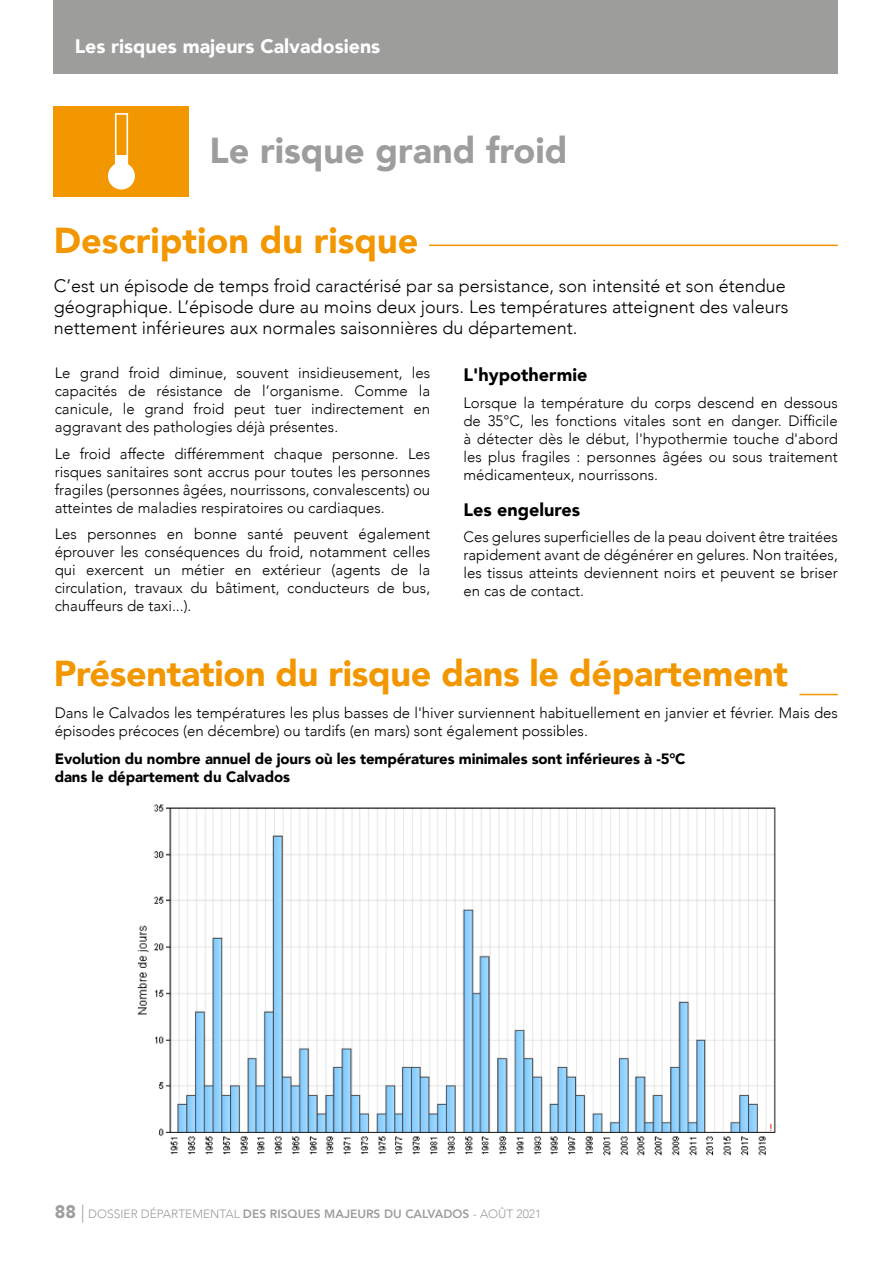
<style>
.page{position:relative;width:893px;height:1263px;background:#fff}
.page>*{position:absolute;margin:0;border:0;box-sizing:border-box;transform-origin:0 0}
.t1{font:900 36px "Avenir";letter-spacing:-.01em;color:#f39700}
.t2{font:900 36px "Avenir";color:#9d9d9c}
.t3{font:900 19.5px "Avenir";color:#fff}
.t4{font:300 18px/21px "Avenir";color:#000}
.t5{font:900 18px "Avenir";color:#000}
.t6{font:300 15px/18px "Avenir";color:#000;text-align:justify}
.t7{font:900 15px/18px "Avenir";letter-spacing:-.01em;color:#000}
.t8{font:300 12px "Avenir";color:#9d9d9c}
.s1{font-weight:900;font-size:18px}
.s2{font-size:18px}
.s3{font-weight:800}
</style>
<div class="page">
<div style="left:54px;top:0;width:784px;height:73px;background:#9d9d9c"></div>
<div style="left:54px;top:106px;width:135px;height:90px;background:#f39700"></div>
<svg style="left:108px;top:113px;width:27px;height:76px"></svg>
<hr style="left:429px;top:245px;width:409px;height:1px;background:#f39700">
<hr style="left:799px;top:694px;width:39px;height:1px;background:#f39700">
<img style="left:137px;top:804px;width:639px;height:352px">
<h2 class="t3" style="left:75px;top:30px;width:307px">Les risques majeurs Calvadosiens</h2>
<h1 class="t2" style="left:209px;top:120px;width:359px">Le risque grand froid</h1>
<h1 class="t1" style="left:54px;top:209px;width:366px">Description du risque</h1>
<p class="t4" style="left:54px;top:275px;width:736px">C’est un épisode de temps froid caractérisé par sa persistance, son intensité et son étendue géographique. L’épisode dure au moins deux jours. Les températures atteignent des valeurs nettement inférieures aux normales saisonnières du département.</p>
<p class="t6" style="left:55px;top:364px;width:377px">Le grand froid diminue, souvent insidieusement, les capacités de résistance de l’organisme. Comme la canicule, le grand froid peut tuer indirectement en aggravant des pathologies déjà présentes.</p>
<p class="t6" style="left:55px;top:445px;width:377px">Le froid affecte différemment chaque personne. Les risques sanitaires sont accrus pour toutes les personnes fragiles (personnes âgées, nourrissons, convalescents) ou atteintes de maladies respiratoires ou cardiaques.</p>
<p class="t6" style="left:55px;top:525px;width:377px">Les personnes en bonne santé peuvent également éprouver les conséquences du froid, notamment celles qui exercent un métier en extérieur (agents de la circulation, travaux du bâtiment, conducteurs de bus, chauffeurs de taxi...).</p>
<p class="t5" style="left:463px;top:360px;width:125px">L'hypothermie</p>
<p class="t6" style="left:463px;top:394px;width:376px">Lorsque la température du corps descend en dessous de 35°C, les fonctions vitales sont en danger. Difficile à détecter dès le début, l'hypothermie touche d'abord les plus fragiles : personnes âgées ou sous traitement médicamenteux, nourrissons.</p>
<p class="t5" style="left:463px;top:494px;width:118px">Les engelures</p>
<p class="t6" style="left:463px;top:528px;width:376px">Ces gelures superficielles de la peau doivent être traitées rapidement avant de dégénérer en gelures. Non traitées, les tissus atteints deviennent noirs et peuvent se briser en cas de contact.</p>
<h1 class="t1" style="left:54px;top:642px;width:736px">Présentation du risque dans le département</h1>
<p class="t6" style="left:55px;top:703px;width:785px">Dans le Calvados les températures les plus basses de l'hiver surviennent habituellement en janvier et février. Mais des épisodes précoces (en décembre) ou tardifs (en mars) sont également possibles.</p>
<p class="t7" style="left:55px;top:749px;width:632px">Evolution du nombre annuel de jours où les températures minimales sont inférieures à -5°C dans le département du Calvados</p>
<p class="t8" style="left:55px;top:1206px;width:488px"><span class="s1">88</span> <span class="s2">|</span> DOSSIER DÉPARTEMENTAL <span class="s3">DES RISQUES MAJEURS DU CALVADOS</span> - AOÛT 2021</p>
</div>
